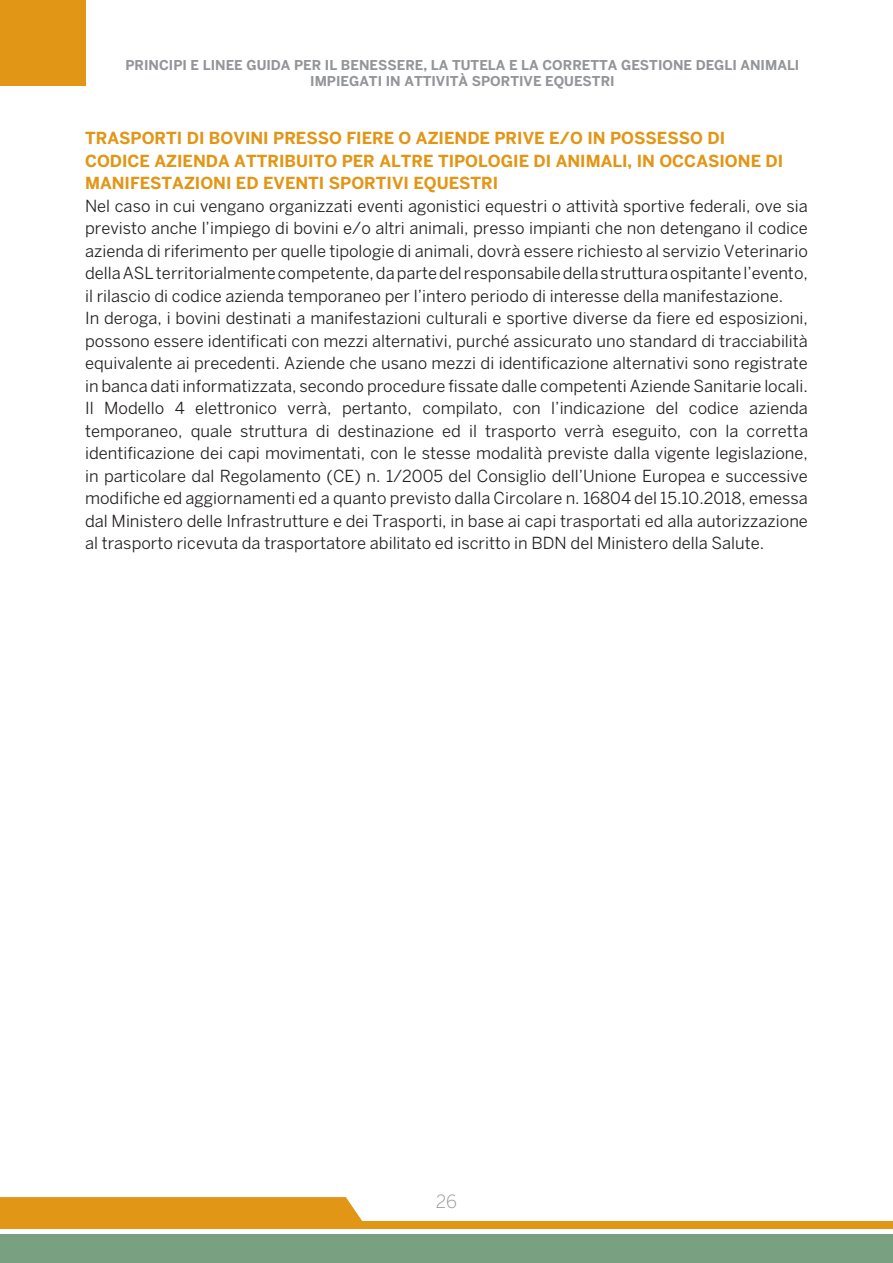
<style>
.page{position:relative;width:893px;height:1263px;background:#fff}
.page>*{position:absolute;margin:0;border:0;box-sizing:border-box;transform-origin:0 0}
.t1{font:300 18px "Benton Sans";color:#939598}
.t2{font:16.5px/22.5px "Benton Sans";color:#231f20}
.t3{font:700 16.5px/22.5px "Benton Sans";color:#e29616}
.t4{font:700 13.5px/16.2px "Benton Sans";color:#939598;text-align:center}
</style>
<div class="page">
<div style="left:0;top:0;width:86px;height:86px;background:#e29616"></div>
<div style="left:0;top:1234px;width:893px;height:29px;background:#78a081"></div>
<div style="left:0;top:1221px;width:893px;height:7px;background:#e29616"></div>
<div style="left:0;top:1197px;width:362px;height:24px;background:#e29616"></div>
<p class="t4" style="left:126px;top:56px;width:675px">PRINCIPI E LINEE GUIDA PER IL BENESSERE, LA TUTELA E LA CORRETTA GESTIONE DEGLI ANIMALI<br>IMPIEGATI IN ATTIVITÀ SPORTIVE EQUESTRI</p>
<p class="t3" style="left:85px;top:127px;width:700px">TRASPORTI DI BOVINI PRESSO FIERE O AZIENDE PRIVE E/O IN POSSESSO DI<br>CODICE AZIENDA ATTRIBUITO PER ALTRE TIPOLOGIE DI ANIMALI, IN OCCASIONE DI<br>MANIFESTAZIONI ED EVENTI SPORTIVI EQUESTRI</p>
<p class="t2" style="left:85px;top:194px;width:724px">Nel caso in cui vengano organizzati eventi agonistici equestri o attività sportive federali, ove sia previsto anche l’impiego di bovini e/o altri animali, presso impianti che non detengano il codice azienda di riferimento per quelle tipologie di animali, dovrà essere richiesto al servizio Veterinario della ASL territorialmente competente, da parte del responsabile della struttura ospitante l’evento, il rilascio di codice azienda temporaneo per l’intero periodo di interesse della manifestazione.<br>In deroga, i bovini destinati a manifestazioni culturali e sportive diverse da fiere ed esposizioni, possono essere identificati con mezzi alternativi, purché assicurato uno standard di tracciabilità equivalente ai precedenti. Aziende che usano mezzi di identificazione alternativi sono registrate in banca dati informatizzata, secondo procedure fissate dalle competenti Aziende Sanitarie locali.<br>Il Modello 4 elettronico verrà, pertanto, compilato, con l’indicazione del codice azienda temporaneo, quale struttura di destinazione ed il trasporto verrà eseguito, con la corretta identificazione dei capi movimentati, con le stesse modalità previste dalla vigente legislazione, in particolare dal Regolamento (CE) n. 1/2005 del Consiglio dell’Unione Europea e successive modifiche ed aggiornamenti ed a quanto previsto dalla Circolare n. 16804 del 15.10.2018, emessa dal Ministero delle Infrastrutture e dei Trasporti, in base ai capi trasportati ed alla autorizzazione al trasporto ricevuta da trasportatore abilitato ed iscritto in BDN del Ministero della Salute.</p>
<p class="t1" style="left:436px;top:1190px;width:23px">26</p>
</div>
